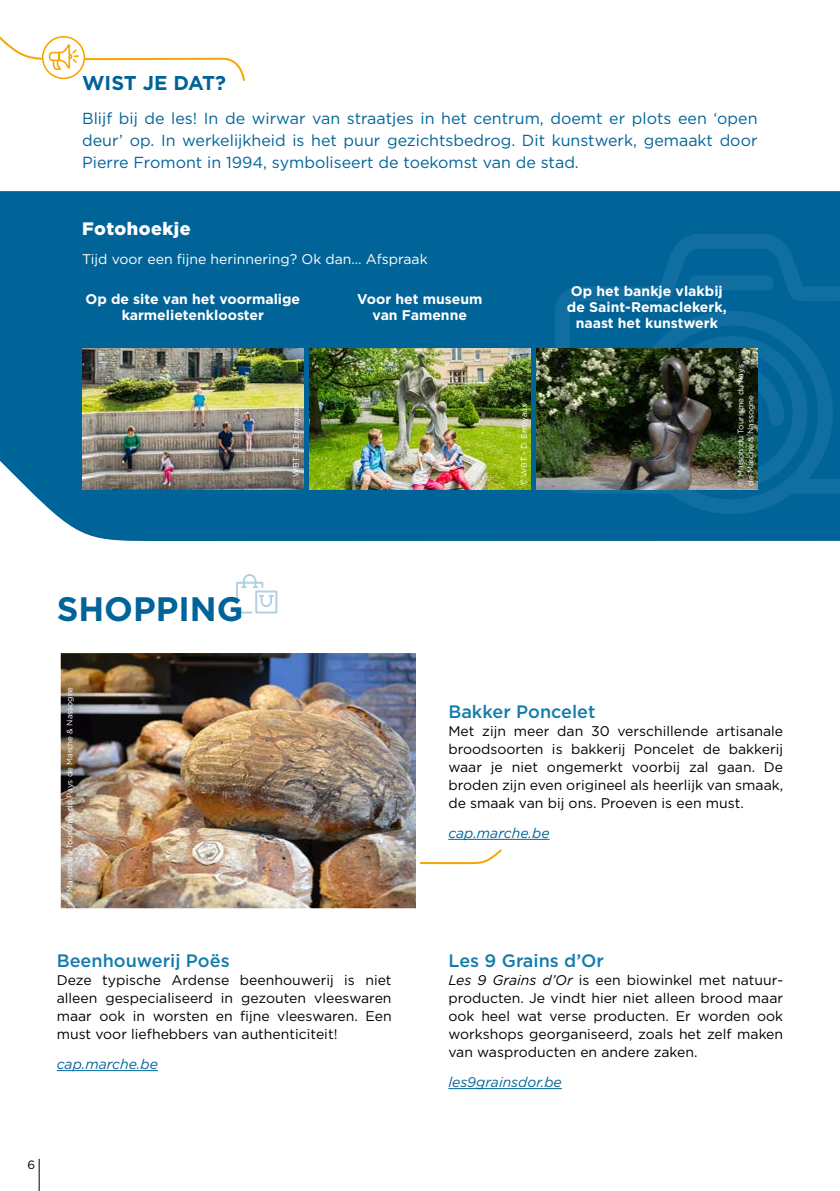
<style>
.page{position:relative;width:840px;height:1191px;background:#fff}
.page>*{position:absolute;margin:0;border:0;box-sizing:border-box;transform-origin:0 0}
.t1{font:700 34px "Gotham";color:#006499}
.t2{font:700 20px "Gotham";letter-spacing:-.01em;color:#006499}
.t3{font:500 18px "Gotham";color:#147cac}
.t4{font:900 18px "Gotham";letter-spacing:.03em;color:#fff}
.t5{font:16px/22px "Gotham";color:#006499;text-align:justify}
.t6{font:14px/18px "Gotham";color:#000;text-align:justify}
.t7{font:700 14px/16px "Gotham";color:#fff;text-align:center}
.t8{font:italic 14px "Gotham";color:#006499}
.t9{font:14px "Gotham";color:#fff}
.t10{font:12px "Gotham";color:#000}
.t11{font:8px/10px "Gotham";color:#fff}
.s1{font-style:italic}
</style>
<div class="page">
<hr style="left:448px;top:839px;width:101px;height:1px;background:#006499">
<hr style="left:57px;top:1070px;width:101px;height:1px;background:#006499">
<div style="left:0;top:191px;width:839px;height:350px;background:#006499"></div>
<svg style="left:547px;top:226px;width:292px;height:290px;background:#06679a"></svg>
<img style="left:82px;top:348px;width:221px;height:141px">
<img style="left:309px;top:348px;width:221px;height:141px">
<hr style="left:448px;top:1088px;width:113px;height:1px;background:#006499">
<svg style="left:236px;top:574px;width:42px;height:40px"></svg>
<svg style="left:422px;top:849px;width:80px;height:16px"></svg>
<img style="left:60px;top:653px;width:362px;height:256px">
<img style="left:536px;top:348px;width:221px;height:141px">
<svg style="left:0;top:36px;width:245px;height:45px"></svg>
<hr style="left:39px;top:1158px;width:1px;height:33px;background:#000">
<h2 class="t2" style="left:82px;top:70px;width:145px">WIST JE DAT?</h2>
<p class="t5" style="left:82px;top:107px;width:676px">Blijf bij de les! In de wirwar van straatjes in het centrum, doemt er plots een ‘open deur’ op. In werkelijkheid is het puur gezichtsbedrog. Dit kunstwerk, gemaakt door Pierre Fromont in 1994, symboliseert de toekomst van de stad.</p>
<p class="t4" style="left:82px;top:218px;width:110px">Fotohoekje</p>
<p class="t9" style="left:82px;top:250px;width:347px">Tijd voor een fijne herinnering? Ok dan… Afspraak</p>
<p class="t7" style="left:85px;top:291px;width:216px">Op de site van het voormalige karmelietenklooster</p>
<p class="t7" style="left:357px;top:291px;width:127px">Voor het museum van Famenne</p>
<p class="t7" style="left:566px;top:283px;width:161px">Op het bankje vlakbij de Saint-Remaclekerk, naast het kunstwerk</p>
<p class="t11" style="left:291px;top:485px;width:84px;rotate:-90deg">© WBT - D. Erroyaux</p>
<p class="t11" style="left:518px;top:485px;width:84px;rotate:-90deg">© WBT - D. Erroyaux</p>
<p class="t11" style="left:735px;top:485px;width:123px;rotate:-90deg">© Maison du Tourisme du Pays de Marche &amp; Nassogne</p>
<h1 class="t1" style="left:57px;top:586px;width:188px">SHOPPING</h1>
<p class="t11" style="left:64px;top:901px;width:216px;rotate:-90deg">© Maison du Tourisme du Pays de Marche &amp; Nassogne</p>
<p class="t3" style="left:57px;top:949px;width:174px">Beenhouwerij Poës</p>
<p class="t6" style="left:57px;top:971px;width:336px">Deze typische Ardense beenhouwerij is niet alleen gespecialiseerd in gezouten vleeswaren maar ook in worsten en fijne vleeswaren. Een must voor liefhebbers van authenticiteit!</p>
<p class="t8" style="left:57px;top:1054px;width:103px">cap.marche.be</p>
<p class="t10" style="left:27px;top:1156px;width:9px">6</p>
<p class="t3" style="left:448px;top:700px;width:148px">Bakker Poncelet</p>
<p class="t6" style="left:448px;top:722px;width:336px">Met zijn meer dan 30 verschillende artisanale broodsoorten is bakkerij Poncelet de bakkerij waar je niet ongemerkt voorbij zal gaan. De broden zijn even origineel als heerlijk van smaak, de smaak van bij ons. Proeven is een must.</p>
<p class="t8" style="left:448px;top:823px;width:103px">cap.marche.be</p>
<p class="t3" style="left:448px;top:949px;width:157px">Les 9 Grains d’Or</p>
<p class="t6" style="left:448px;top:971px;width:336px"><span class="s1">Les 9 Grains d’Or</span> is een biowinkel met natuur&shy;producten. Je vindt hier niet alleen brood maar ook heel wat verse producten. Er worden ook workshops georganiseerd, zoals het zelf maken van wasproducten en andere zaken.</p>
<p class="t8" style="left:448px;top:1072px;width:115px">les9grainsdor.be</p>
</div>
